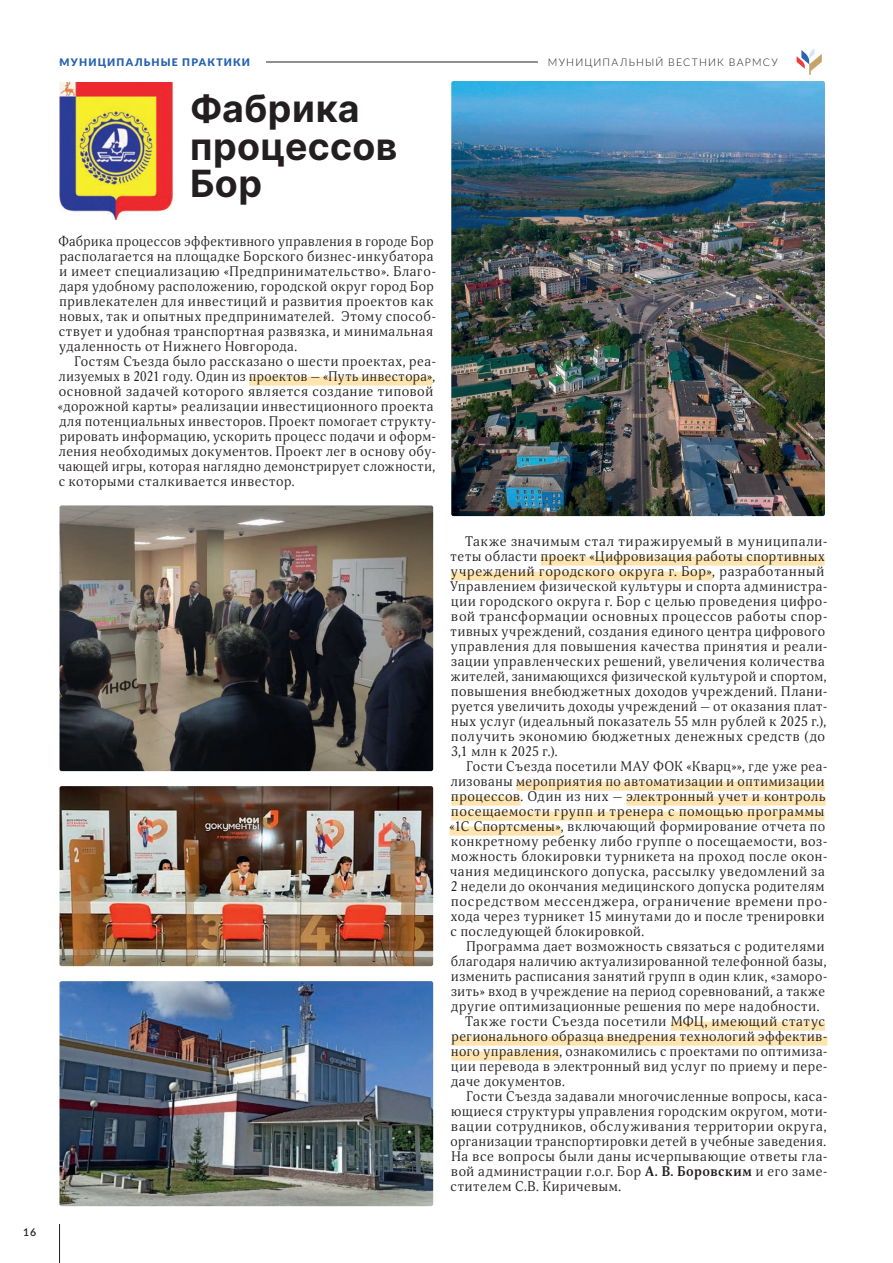
<style>
.page{position:relative;width:893px;height:1263px;background:#fff}
.page>*{position:absolute;margin:0;border:0;box-sizing:border-box;transform-origin:0 0}
.t1{font:700 37.5px/37.5px "Inter";letter-spacing:.01em;color:#231f20}
.t2{font:13.5px/15px "Orbi";letter-spacing:.045em;color:#231f20}
.t3{font:300 10.5px "Lato";letter-spacing:.11em;color:#231f20}
.t4{font:900 10.5px "Lato";letter-spacing:.105em;color:#2861ae}
.t5{font:600 10.5px "Lato";color:#231f20}
.s1{font-weight:700}
</style>
<div class="page">
<div style="left:249px;top:377px;width:183px;height:9px;background:#fee4ae"></div>
<div style="left:541px;top:557px;width:284px;height:9px;background:#fee4ae"></div>
<div style="left:451px;top:572px;width:261px;height:9px;background:#fee4ae"></div>
<div style="left:516px;top:782px;width:308px;height:9px;background:#fee4ae"></div>
<div style="left:451px;top:797px;width:70px;height:9px;background:#fee4ae"></div>
<div style="left:626px;top:797px;width:200px;height:9px;background:#fee4ae"></div>
<div style="left:451px;top:812px;width:373px;height:9px;background:#fee4ae"></div>
<div style="left:449px;top:827px;width:112px;height:9px;background:#fee4ae"></div>
<div style="left:671px;top:1022px;width:154px;height:9px;background:#fee4ae"></div>
<div style="left:451px;top:1037px;width:376px;height:9px;background:#fee4ae"></div>
<div style="left:451px;top:1052px;width:108px;height:9px;background:#fee4ae"></div>
<img style="left:451px;top:81px;width:374px;height:435px">
<img style="left:59px;top:505px;width:374px;height:266px">
<img style="left:59px;top:786px;width:374px;height:180px">
<img style="left:59px;top:981px;width:374px;height:225px">
<img style="left:60px;top:82px;width:112px;height:138px">
<hr style="left:60px;top:62px;width:478px;height:1px;background:#231f20">
<svg style="left:797px;top:48px;width:25px;height:27px"></svg>
<hr style="left:59px;top:1224px;width:1px;height:39px;background:#231f20">
<div style="left:60px;top:51px;width:205px;height:30px;background:#fff"></div>
<p class="t5" style="left:23px;top:1225px;width:15px">16</p>
<p class="t4" style="left:60px;top:54px;width:192px">МУНИЦИПАЛЬНЫЕ ПРАКТИКИ</p>
<h1 class="t1" style="left:190px;top:89px;width:209px">Фабрика процессов<br>Бор</h1>
<p class="t2" style="left:58px;top:234px;width:379px">Фабрика процессов эффективного управления в городе Бор располагается на площадке Борского бизнес-инкубатора и имеет специализацию «Предпринимательство». Благо&shy;даря удобному расположению, городской округ город Бор привлекателен для инвестиций и развития проектов как новых, так и опытных предпринимателей. Этому способ&shy;ствует и удобная транспортная развязка, и минимальная удаленность от Нижнего Новгорода.</p>
<p class="t2" style="left:58px;top:354px;width:380px;text-indent:17px">Гостям Съезда было рассказано о шести проектах, реа&shy;лизуемых в 2021 году. Один из проектов — «Путь инвестора», основной задачей которого является создание типовой «дорожной карты» реализации инвестиционного проекта для потенциальных инвесторов. Проект помогает структу&shy;рировать информацию, ускорить процесс подачи и оформ&shy;ления необходимых документов. Проект лег в основу обу&shy;чающей игры, которая наглядно демонстрирует сложности, с которыми сталкивается инвестор.</p>
<p class="t3" style="left:548px;top:55px;width:231px">МУНИЦИПАЛЬНЫЙ ВЕСТНИК ВАРМСУ</p>
<p class="t2" style="left:450px;top:534px;width:379px;text-indent:15px">Также значимым стал тиражируемый в муниципали&shy;теты области проект «Цифровизация работы спортивных учреждений городского округа г. Бор», разработанный Управлением физической культуры и спорта администра&shy;ции городского округа г. Бор с целью проведения цифро&shy;вой трансформации основных процессов работы спор&shy;тивных учреждений, создания единого центра цифрового управления для повышения качества принятия и реали&shy;зации управленческих решений, увеличения количества жителей, занимающихся физической культурой и спортом, повышения внебюджетных доходов учреждений. Плани&shy;руется увеличить доходы учреждений — от оказания плат&shy;ных услуг (идеальный показатель 55 млн рублей к 2025 г.), получить экономию бюджетных денежных средств (до 3,1 млн к 2025 г.).</p>
<p class="t2" style="left:449px;top:759px;width:380px;text-indent:17px">Гости Съезда посетили МАУ ФОК «Кварц»», где уже реа&shy;лизованы мероприятия по автоматизации и оптимизации процессов. Один из них — электронный учет и контроль посещаемости групп и тренера с помощью программы «1С Спортсмены», включающий формирование отчета по конкретному ребенку либо группе о посещаемости, воз&shy;можность блокировки турникета на проход после окон&shy;чания медицинского допуска, рассылку уведомлений за 2 недели до окончания медицинского допуска родителям посредством мессенджера, ограничение времени про&shy;хода через турникет 15 минутами до и после тренировки с последующей блокировкой.</p>
<p class="t2" style="left:466px;top:939px;width:359px">Программа дает возможность связаться с родителями</p>
<p class="t2" style="left:451px;top:954px;width:377px">благодаря наличию актуализированной телефонной базы,</p>
<p class="t2" style="left:451px;top:969px;width:378px">изменить расписания занятий групп в один клик, «заморо-</p>
<p class="t2" style="left:451px;top:984px;width:375px">зить» вход в учреждение на период соревнований, а также</p>
<p class="t2" style="left:451px;top:999px;width:370px">другие оптимизационные решения по мере надобности.</p>
<p class="t2" style="left:465px;top:1014px;width:361px">Также гости Съезда посетили МФЦ, имеющий статус</p>
<p class="t2" style="left:451px;top:1029px;width:377px">регионального образца внедрения технологий эффектив-</p>
<p class="t2" style="left:451px;top:1044px;width:378px">ного управления, ознакомились с проектами по оптимиза-</p>
<p class="t2" style="left:451px;top:1059px;width:378px">ции перевода в электронный вид услуг по приему и пере-</p>
<p class="t2" style="left:451px;top:1074px;width:115px">даче документов.</p>
<p class="t2" style="left:466px;top:1089px;width:363px">Гости Съезда задавали многочисленные вопросы, каса-</p>
<p class="t2" style="left:451px;top:1104px;width:378px">ющиеся структуры управления городским округом, моти-</p>
<p class="t2" style="left:451px;top:1119px;width:377px">вации сотрудников, обслуживания территории округа,</p>
<p class="t2" style="left:451px;top:1134px;width:377px">организации транспортировки детей в учебные заведения.</p>
<p class="t2" style="left:451px;top:1149px;width:378px">На все вопросы были даны исчерпывающие ответы гла-</p>
<p class="t2" style="left:451px;top:1164px;width:378px">вой администрации г.о.г. Бор <span class="s1">А. В. Боровским</span> и его заме-</p>
<p class="t2" style="left:451px;top:1179px;width:172px">стителем С.В. Киричевым.</p>
</div>
